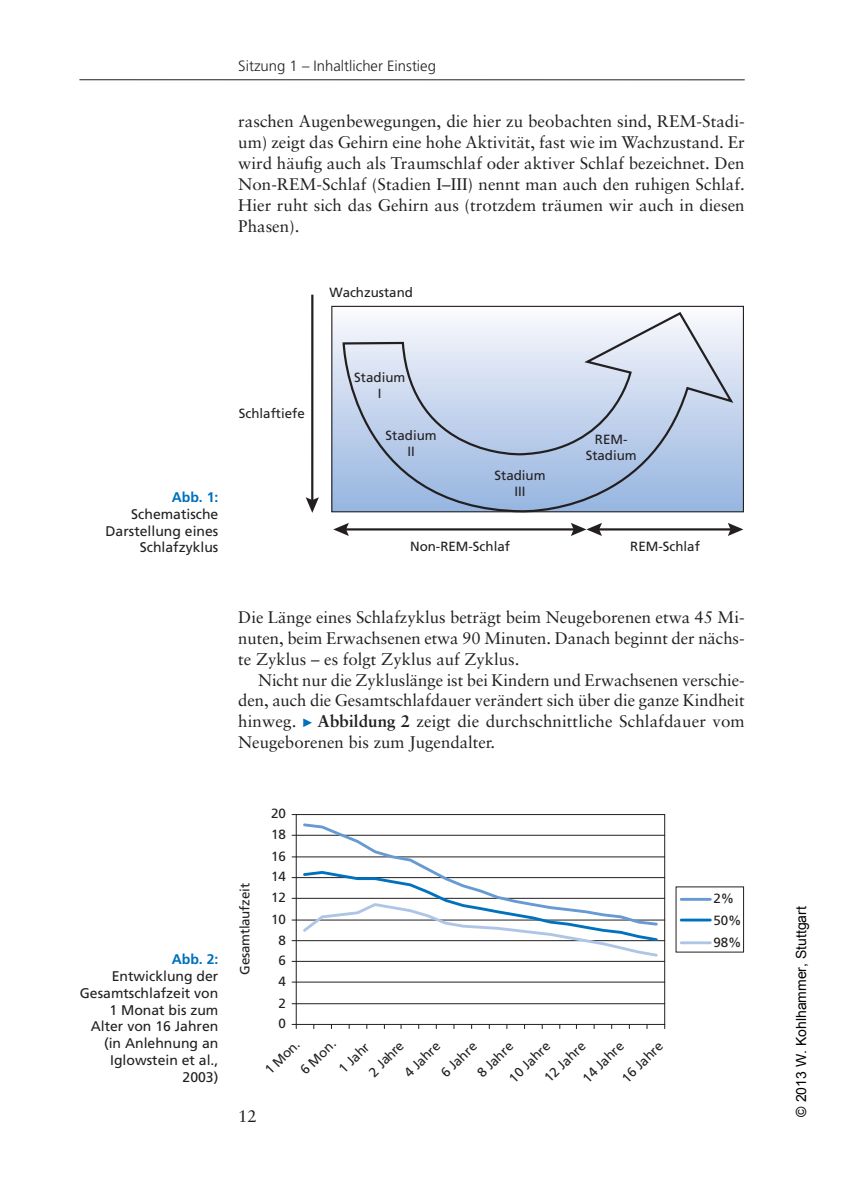
<style>
.page{position:relative;width:844px;height:1191px;background:#fff}
.page>*{position:absolute;margin:0;border:0;box-sizing:border-box;transform-origin:0 0}
.t1{font:16.8px/20.8px "Sabon";color:#231f20;text-align:justify}
.t2{font:300 14.88px "Frutiger";color:#231f20}
.t3{font:14px/16.8px "Frutiger";color:#231f20;text-align:right}
.t4{font:14px "Arial";color:#000}
.t5{font:700 14px "Frutiger";color:#0071bc}
.t6{font:13.3px/15.9px "Frutiger LT";color:#231f20;text-align:center}
.s1{font-family:"Mathematical Pi Six";font-size:11.72px;color:#0071bc}
.s2{font-weight:700}
</style>
<div class="page">
<hr style="left:79px;top:79px;width:665px;height:1px;background:#231f20">
<svg style="left:305px;top:294px;width:439px;height:242px"></svg>
<svg style="left:291px;top:814px;width:453px;height:215px"></svg>
<p class="t2" style="left:238px;top:60px;width:199px">Sitzung 1 – Inhaltlicher Einstieg</p>
<p class="t1" style="left:238px;top:112px;width:508px">raschen Augenbewegungen, die hier zu beobachten sind, REM-Stadi&shy;um) zeigt das Gehirn eine hohe Aktivität, fast wie im Wachzustand. Er wird häufig auch als Traumschlaf oder aktiver Schlaf bezeichnet. Den Non-REM-Schlaf (Stadien I–III) nennt man auch den ruhigen Schlaf.<br>Hier ruht sich das Gehirn aus (trotzdem träumen wir auch in diesen Phasen).</p>
<p class="t6" style="left:329px;top:286px;width:85px">Wachzustand</p>
<p class="t6" style="left:239px;top:406px;width:67px">Schlaftiefe</p>
<p class="t5" style="left:172px;top:491px;width:48px">Abb. 1:</p>
<p class="t3" style="left:105px;top:506px;width:114px">Schematische<br>Darstellung eines<br>Schlafzyklus</p>
<p class="t6" style="left:354px;top:370px;width:53px">Stadium<br>I</p>
<p class="t6" style="left:385px;top:429px;width:53px">Stadium<br>II</p>
<p class="t6" style="left:494px;top:468px;width:53px">Stadium<br>III</p>
<p class="t6" style="left:585px;top:433px;width:53px">REM-<br>Stadium</p>
<p class="t6" style="left:410px;top:540px;width:101px">Non-REM-Schlaf</p>
<p class="t6" style="left:630px;top:540px;width:71px">REM-Schlaf</p>
<p class="t1" style="left:238px;top:608px;width:507px">Die Länge eines Schlafzyklus beträgt beim Neugeborenen etwa 45 Mi&shy;nuten, beim Erwachsenen etwa 90 Minuten. Danach beginnt der nächs&shy;te Zyklus – es folgt Zyklus auf Zyklus.</p>
<p class="t1" style="left:238px;top:670px;width:508px;text-indent:20px">Nicht nur die Zykluslänge ist bei Kindern und Erwachsenen verschie&shy;den, auch die Gesamtschlafdauer verändert sich über die ganze Kindheit hinweg. <span class="s1">-</span> <span class="s2">Abbildung 2</span> zeigt die durchschnittliche Schlafdauer vom Neugeborenen bis zum Jugendalter.</p>
<p class="t5" style="left:172px;top:953px;width:48px">Abb. 2:</p>
<p class="t3" style="left:80px;top:968px;width:140px">Entwicklung der<br>Gesamtschlafzeit von<br>1 Monat bis zum<br>Alter von 16 Jahren (in Anlehnung an<br>Iglowstein et al.,<br>2003)</p>
<p class="t6" style="left:271px;top:807px;width:16px">20</p>
<p class="t6" style="left:271px;top:828px;width:16px">18</p>
<p class="t6" style="left:271px;top:849px;width:16px">16</p>
<p class="t6" style="left:271px;top:870px;width:16px">14</p>
<p class="t6" style="left:238px;top:974px;width:93px;rotate:-90deg">Gesamtlaufzeit</p>
<p class="t6" style="left:713px;top:889px;width:29px;line-height:21.7px;text-align:left">2%<br>50%<br>98%</p>
<p class="t6" style="left:271px;top:891px;width:16px">12</p>
<p class="t6" style="left:271px;top:912px;width:16px">10</p>
<p class="t6" style="left:278px;top:933px;width:9px">8</p>
<p class="t6" style="left:278px;top:954px;width:9px">6</p>
<p class="t6" style="left:278px;top:974px;width:9px">4</p>
<p class="t6" style="left:278px;top:996px;width:9px">2</p>
<p class="t6" style="left:278px;top:1017px;width:9px">0</p>
<p class="t6" style="left:277px;top:1046px;width:45px;line-height:25px;text-align:left;text-indent:-25px;rotate:-45deg">1 Mon.<br>6 Mon.</p>
<p class="t6" style="left:347px;top:1050px;width:45px;line-height:23.3px;text-align:left;text-indent:-19px;rotate:-45deg">1 Jahr<br>2 Jahre</p>
<p class="t6" style="left:402px;top:1070px;width:46px;rotate:-45deg">4 Jahre</p>
<p class="t6" style="left:438px;top:1070px;width:46px;rotate:-45deg">6 Jahre</p>
<p class="t6" style="left:474px;top:1070px;width:46px;rotate:-45deg">8 Jahre</p>
<p class="t6" style="left:541px;top:1075px;width:54px;rotate:-45deg">12 Jahre</p>
<p class="t6" style="left:595px;top:1051px;width:54px;line-height:27.7px;text-align:left;text-indent:-28px;rotate:-45deg">14 Jahre<br>16 Jahre</p>
<p class="t6" style="left:506px;top:1075px;width:54px;rotate:-45deg">10 Jahre</p>
<p class="t1" style="left:238px;top:1107px;width:20px">12</p>
<p class="t4" style="left:791px;top:1116px;width:212px;rotate:-90deg">© 2013 W. Kohlhammer, Stuttgart</p>
</div>
